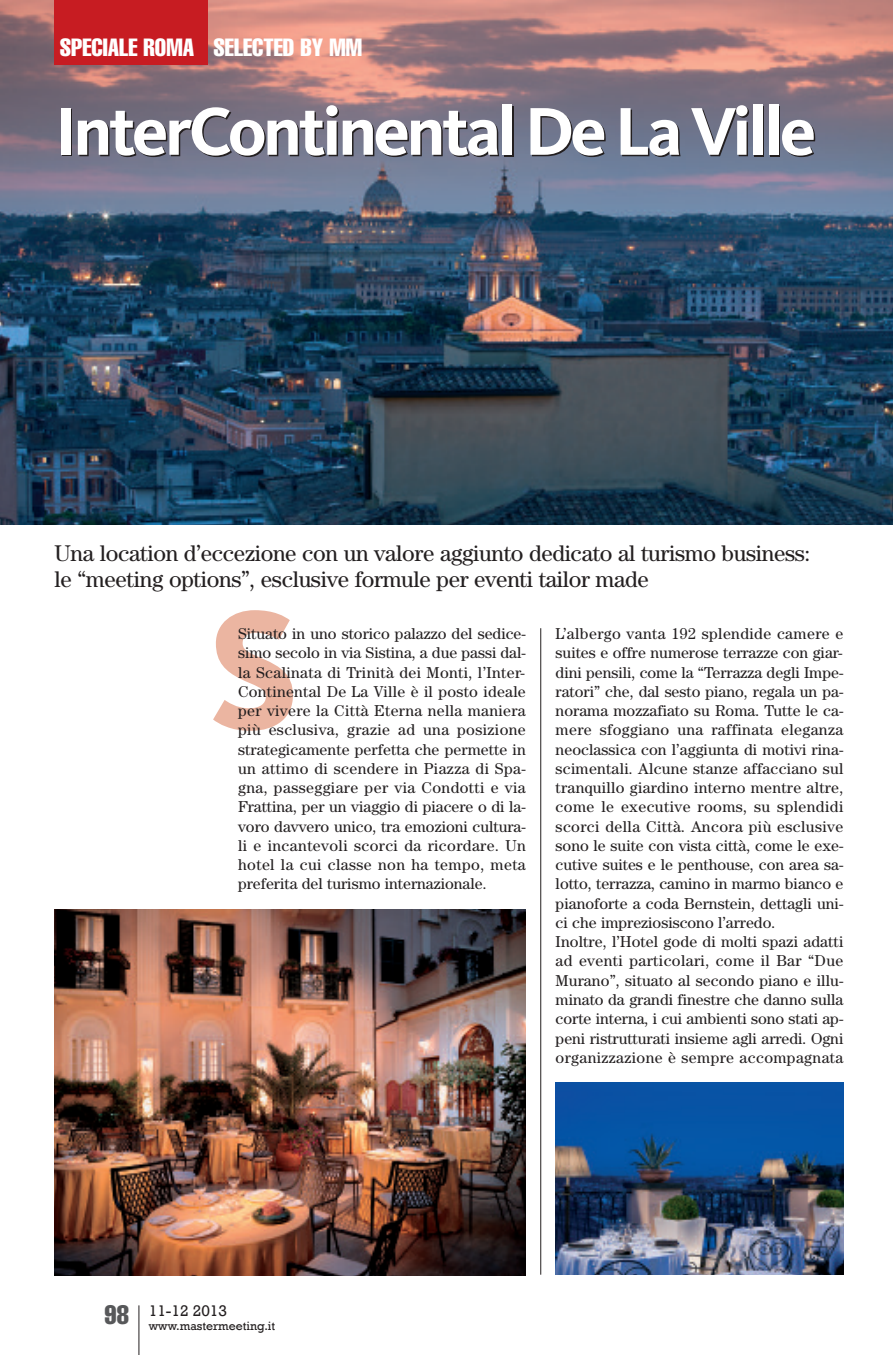
<style>
.page{position:relative;width:893px;height:1355px;background:#fff}
.page>*{position:absolute;margin:0;border:0;box-sizing:border-box;transform-origin:0 0}
.t1{font:700 70px "Kievit";letter-spacing:-.05em;color:#fff}
.t2{font:extra-condensed 24.5px "Helvetica";color:#fff}
.t3{font:22.75px/26.2px "Century";letter-spacing:-.015em;color:#231f20}
.t4{font:15.75px/19.2px "Century";color:#231f20}
.t5{font:15.75px "Rockwell";color:#231f20}
.t6{font:12.25px "Rockwell";color:#231f20}
</style>
<div class="page">
<svg style="left:213px;top:610px;width:80px;height:120px"></svg>
<img style="left:0;top:0;width:893px;height:524px">
<hr style="left:138px;top:1305px;width:1px;height:49px;background:#231f20">
<div style="left:55px;top:0;width:153px;height:64px;background:#c71c22"></div>
<hr style="left:540px;top:628px;width:1px;height:646px;background:#231f20">
<img style="left:55px;top:909px;width:471px;height:366px">
<img style="left:556px;top:1082px;width:287px;height:192px">
<h2 class="t2" style="left:60px;top:39px;width:304px">SPECIALE ROMA SELECTED BY MM</h2>
<h1 class="t1" style="left:55px;top:108px;width:763px">InterContinental De La Ville</h1>
<h3 class="t3" style="left:55px;top:542px;width:757px">Una location d’eccezione con un valore aggiunto dedicato al turismo business: le “meeting options”, esclusive formule per eventi tailor made</h3>
<p class="t4" style="left:238px;top:625px;width:289px;text-align:justify">Situato in uno storico palazzo del sedice&shy;simo secolo in via Sistina, a due passi dal&shy;la Scalinata di Trinità dei Monti, l’Inter-Continental De La Ville è il posto ideale per vivere la Città Eterna nella maniera più esclusiva, grazie ad una posizione strategicamente perfetta che permette in un attimo di scendere in Piazza di Spa&shy;gna, passeggiare per via Condotti e via Frattina, per un viaggio di piacere o di la&shy;voro davvero unico, tra emozioni cultura&shy;li e incantevoli scorci da ricordare. Un hotel la cui classe non ha tempo, meta preferita del turismo internazionale.</p>
<p class="t4" style="left:556px;top:625px;width:289px">L’albergo vanta 192 splendide camere e suites e offre numerose terrazze con giar&shy;dini pensili, come la “Terrazza degli Impe&shy;ratori” che, dal sesto piano, regala un pa&shy;norama mozzafiato su Roma. Tutte le ca&shy;mere sfoggiano una raffinata eleganza neoclassica con l’aggiunta di motivi rina&shy;scimentali. Alcune stanze affacciano sul tranquillo giardino interno mentre altre, come le executive rooms, su splendidi scorci della Città. Ancora più esclusive sono le suite con vista città, come le exe&shy;cutive suites e le penthouse, con area sa&shy;lotto, terrazza, camino in marmo bianco e pianoforte a coda Bernstein, dettagli uni&shy;ci che impreziosiscono l’arredo.<br>Inoltre, l’Hotel gode di molti spazi adatti ad eventi particolari, come il Bar “Due Murano”, situato al secondo piano e illu&shy;minato da grandi finestre che danno sulla corte interna, i cui ambienti sono stati ap&shy;peni ristrutturati insieme agli arredi. Ogni organizzazione è sempre accompagnata</p>
<p class="t6" style="left:105px;top:1318px;width:172px"><sup>98</sup> www.mastermeeting.it</p>
<p class="t5" style="left:149px;top:1300px;width:80px">11-12 2013</p>
</div>
